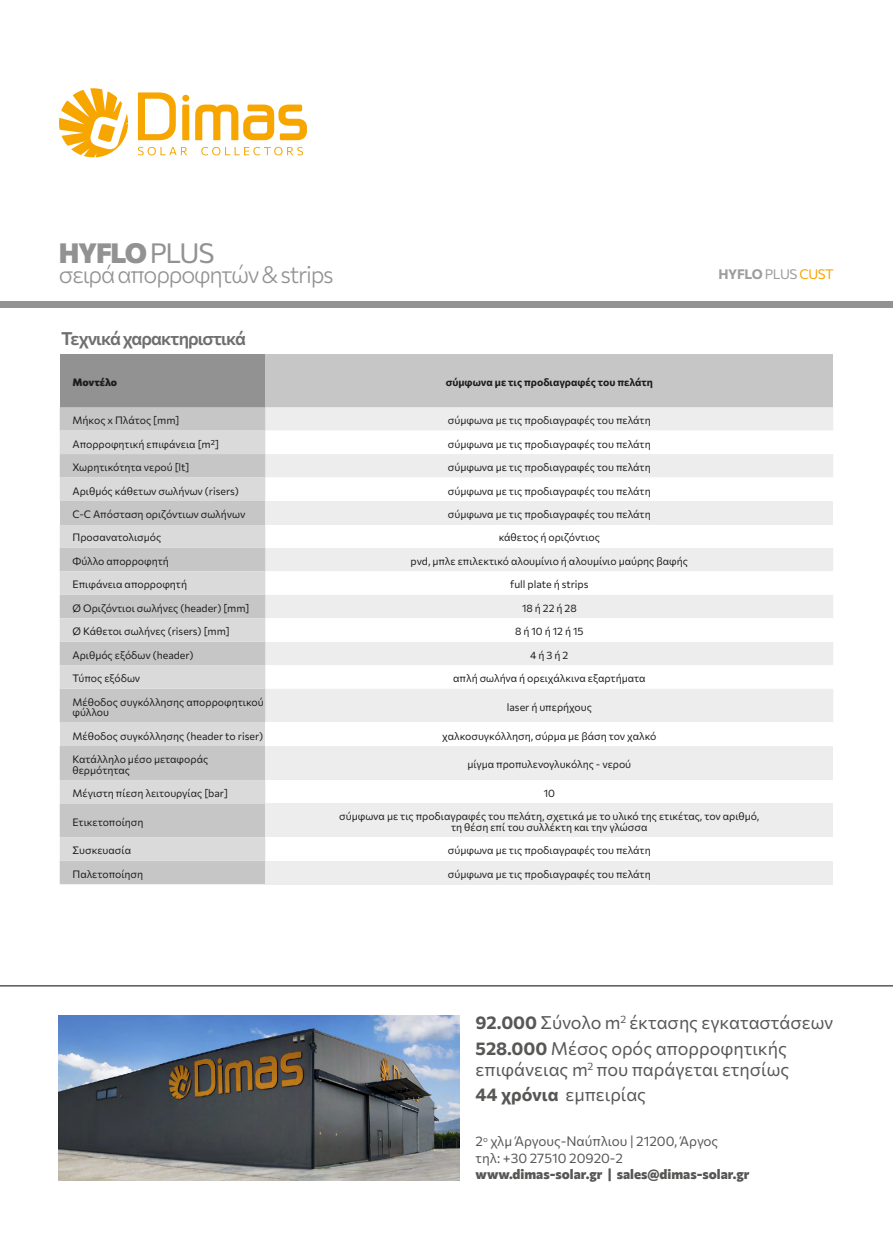
<style>
.page{position:relative;width:893px;height:1234px;background:#fff}
.page>*{position:absolute;margin:0;border:0;box-sizing:border-box;transform-origin:0 0}
.t1{font:800 27.45px "Commissioner";letter-spacing:-.05em;color:#929292}
.t2{font:300 23.25px "Commissioner";letter-spacing:-.05em;color:#929292}
.t3{font:18px/25.5px "Commissioner";color:#575756}
.t4{font:600 18px "Commissioner";letter-spacing:-.05em;color:#706f6f}
.t5{font:13.5px/16.5px "Commissioner";color:#575756}
.t6{font:800 13.5px "Commissioner";color:#575756}
.t7{font:700 13.5px "Commissioner";letter-spacing:-.025em;color:#9d9d9c}
.t8{font:10.5px/10.5px "Commissioner";color:#1d1d1b}
.t9{font:700 10.5px "Commissioner";color:#1d1d1b}
.t10{font:800 10.5px "Commissioner";letter-spacing:-.005em;color:#1d1d1b}
.s1{font-weight:400}
.s2{font-weight:400;color:#f7a600}
.s3{font-weight:700}
</style>
<div class="page">
<div style="left:0;top:301px;width:893px;height:7px;background:#929292"></div>
<div style="left:60px;top:354px;width:206px;height:53px;background:#929292"></div>
<div style="left:266px;top:354px;width:567px;height:53px;background:#c6c6c6"></div>
<div style="left:60px;top:407px;width:206px;height:477px;background:#c6c6c6"></div>
<div style="left:266px;top:407px;width:567px;height:315px;background:#ededed"></div>
<svg style="left:60px;top:430px;width:206px;height:258px;background:#d2d2d2"></svg>
<svg style="left:266px;top:430px;width:567px;height:258px"></svg>
<div style="left:60px;top:501px;width:206px;height:23px;background:#c6c6c6"></div>
<div style="left:266px;top:501px;width:567px;height:23px;background:#ededed"></div>
<div style="left:60px;top:722px;width:206px;height:23px;background:#dadada"></div>
<div style="left:266px;top:745px;width:567px;height:34px;background:#ededed"></div>
<svg style="left:60px;top:779px;width:206px;height:81px;background:#d1d1d1"></svg>
<svg style="left:266px;top:779px;width:567px;height:1px"></svg>
<div style="left:266px;top:803px;width:567px;height:34px;background:#ededed"></div>
<div style="left:266px;top:860px;width:567px;height:24px;background:#ededed"></div>
<svg style="left:59px;top:88px;width:69px;height:69px"></svg>
<svg style="left:138px;top:92px;width:38px;height:48px"></svg>
<svg style="left:182px;top:104px;width:7px;height:36px"></svg>
<svg style="left:195px;top:104px;width:112px;height:36px"></svg>
<div style="left:182px;top:95px;width:7px;height:6px;background:#f7a600;border-radius:50%"></div>
<svg style="left:138px;top:147px;width:165px;height:8px"></svg>
<hr style="left:0;top:984px;width:893px;height:2px;background:#575756">
<img style="left:59px;top:1015px;width:401px;height:165px">
<h1 class="t1" style="left:59px;top:231px;width:157px">HYFLO <span class="s1">PLUS</span></h1>
<h2 class="t2" style="left:59px;top:256px;width:276px">σειρά απορροφητών &amp; strips</h2>
<p class="t7" style="left:718px;top:264px;width:117px">HYFLO <span class="s1">PLUS</span> <span class="s2">CUST</span></p>
<h3 class="t4" style="left:61px;top:324px;width:186px">Τεχνικά χαρακτηριστικά</h3>
<p class="t10" style="left:72px;top:374px;width:46px">Μοντέλο</p>
<p class="t9" style="left:446px;top:374px;width:209px">σύμφωνα με τις προδιαγραφές του πελάτη</p>
<p class="t8" style="left:72px;top:414px;width:108px">Μήκος x Πλάτος [mm]</p>
<p class="t8" style="left:448px;top:414px;width:204px">σύμφωνα με τις προδιαγραφές του πελάτη</p>
<p class="t8" style="left:72px;top:438px;width:148px">Απορροφητική επιφάνεια [m²]</p>
<p class="t8" style="left:448px;top:438px;width:204px">σύμφωνα με τις προδιαγραφές του πελάτη</p>
<p class="t8" style="left:72px;top:461px;width:119px">Χωρητικότητα νερού [lt]</p>
<p class="t8" style="left:448px;top:461px;width:204px">σύμφωνα με τις προδιαγραφές του πελάτη</p>
<p class="t8" style="left:72px;top:484px;width:168px">Αριθμός κάθετων σωλήνων (risers)</p>
<p class="t8" style="left:448px;top:484px;width:204px">σύμφωνα με τις προδιαγραφές του πελάτη</p>
<p class="t8" style="left:72px;top:508px;width:174px">C-C Απόσταση οριζόντιων σωλήνων</p>
<p class="t8" style="left:448px;top:508px;width:204px">σύμφωνα με τις προδιαγραφές του πελάτη</p>
<p class="t8" style="left:72px;top:531px;width:90px">Προσανατολισμός</p>
<p class="t8" style="left:499px;top:531px;width:103px">κάθετος ή οριζόντιος</p>
<p class="t8" style="left:72px;top:555px;width:98px">Φύλλο απορροφητή</p>
<p class="t8" style="left:411px;top:555px;width:279px">pvd, μπλε επιλεκτικό αλουμίνιο ή αλουμίνιο μαύρης βαφής</p>
<p class="t8" style="left:72px;top:578px;width:116px">Επιφάνεια απορροφητή</p>
<p class="t8" style="left:510px;top:578px;width:80px">full plate ή strips</p>
<p class="t8" style="left:72px;top:602px;width:178px">Ø Οριζόντιοι σωλήνες (header) [mm]</p>
<p class="t8" style="left:522px;top:602px;width:56px">18 ή 22 ή 28</p>
<p class="t8" style="left:72px;top:625px;width:159px">Ø Κάθετοι σωλήνες (risers) [mm]</p>
<p class="t8" style="left:515px;top:625px;width:70px">8 ή 10 ή 12 ή 15</p>
<p class="t8" style="left:72px;top:649px;width:123px">Αριθμός εξόδων (header)</p>
<p class="t8" style="left:530px;top:649px;width:40px">4 ή 3 ή 2</p>
<p class="t8" style="left:72px;top:672px;width:69px">Τύπος εξόδων</p>
<p class="t8" style="left:453px;top:672px;width:194px">απλή σωλήνα ή ορειχάλκινα εξαρτήματα</p>
<p class="t8" style="left:72px;top:695px;width:193px">Μέθοδος συγκόλλησης απορροφητικού φύλλου</p>
<p class="t8" style="left:507px;top:701px;width:87px">laser ή υπερήχους</p>
<p class="t8" style="left:72px;top:729px;width:192px">Μέθοδος συγκόλλησης (header to riser)</p>
<p class="t8" style="left:442px;top:729px;width:216px">χαλκοσυγκόλληση, σύρμα με βάση τον χαλκό</p>
<p class="t8" style="left:72px;top:753px;width:137px">Κατάλληλο μέσο μεταφοράς θερμότητας</p>
<p class="t8" style="left:467px;top:758px;width:165px">μίγμα προπυλενογλυκόλης - νερού</p>
<p class="t8" style="left:72px;top:787px;width:157px">Μέγιστη πίεση λειτουργίας [bar]</p>
<p class="t8" style="left:544px;top:787px;width:13px">10</p>
<p class="t8" style="left:72px;top:815px;width:73px">Ετικετοποίηση</p>
<p class="t8" style="left:339px;top:810px;width:421px;text-align:center">σύμφωνα με τις προδιαγραφές του πελάτη, σχετικά με το υλικό της ετικέτας, τον αριθμό, τη θέση επί του συλλέκτη και την γλώσσα</p>
<p class="t8" style="left:72px;top:844px;width:60px">Συσκευασία</p>
<p class="t8" style="left:448px;top:844px;width:204px">σύμφωνα με τις προδιαγραφές του πελάτη</p>
<p class="t8" style="left:72px;top:867px;width:72px">Παλετοποίηση</p>
<p class="t8" style="left:448px;top:867px;width:204px">σύμφωνα με τις προδιαγραφές του πελάτη</p>
<h3 class="t3" style="left:476px;top:1008px;width:359px"><span class="s3">92.000</span> Σύνολο m<sup>2</sup> έκτασης εγκαταστάσεων<br><span class="s3">528.000</span> Μέσος ορός απορροφητικής</h3>
<h3 class="t3" style="left:476px;top:1055px;width:315px">επιφάνειας m<sup>2</sup> που παράγεται ετησίως<br><span class="s3">44 χρόνια</span> εμπειρίας</h3>
<p class="t5" style="left:476px;top:1131px;width:244px">2<sup>ο</sup> χλμ Άργους-Ναύπλιου | 21200, Άργος τηλ: +30 27510 20920-2</p>
<p class="t6" style="left:476px;top:1163px;width:275px">www.dimas-solar.gr | sales@dimas-solar.gr</p>
</div>
